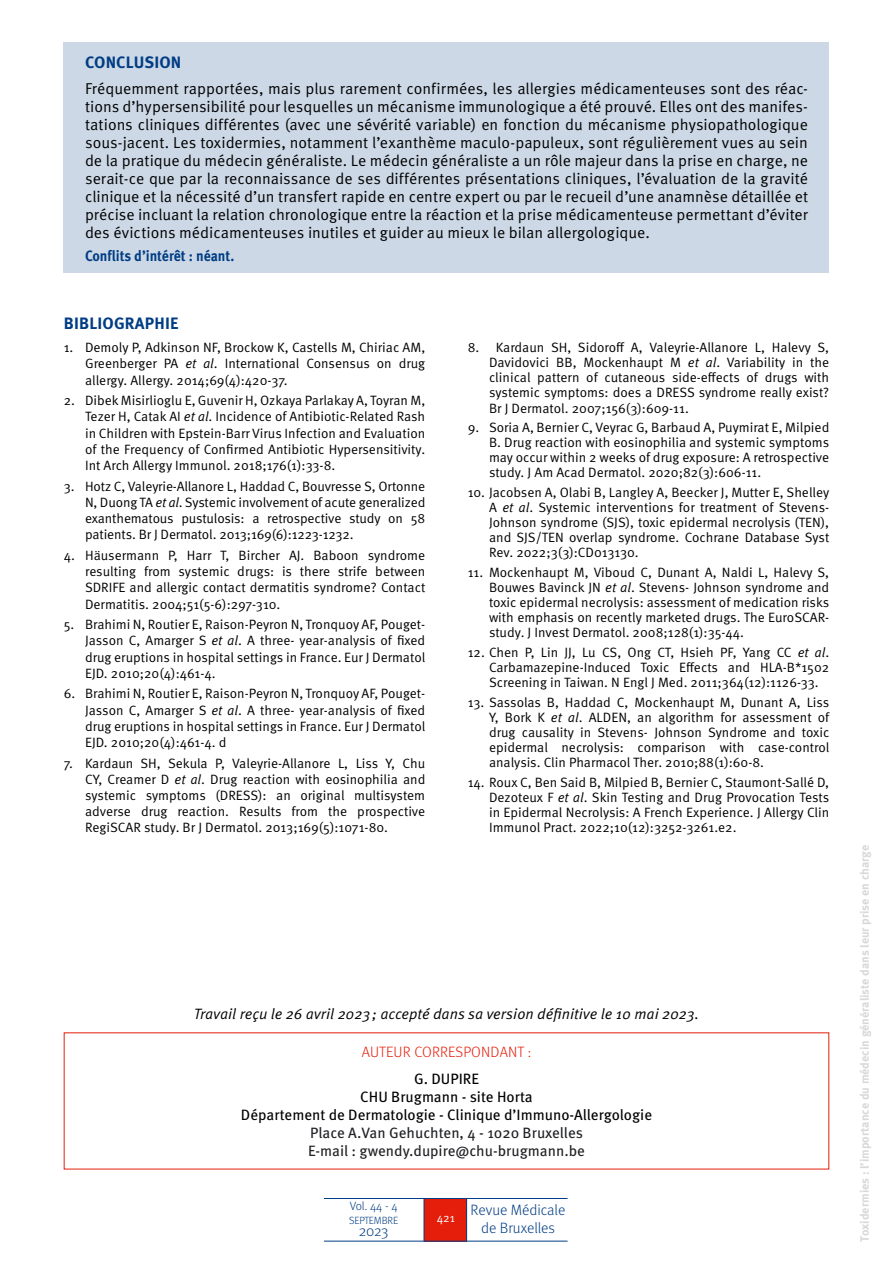
<style>
.page{position:relative;width:893px;height:1263px;background:#fff}
.page>*{position:absolute;margin:0;border:0;box-sizing:border-box;transform-origin:0 0}
.t1{font:700 16.5px "Meta Pro";letter-spacing:.01em;color:#003d84}
.t2{font:15.75px/18px "Meta Pro Norm";letter-spacing:-.005em;color:#000;text-align:justify}
.t3{font:15px/18px "Meta Pro";color:#000;text-align:center}
.t4{font:15px/18px "Meta Pro";color:#202124}
.t5{font:italic 15px "Meta Pro";color:#000}
.t6{font:300 15px/18px "Meta Pro";color:#003d84;text-align:center}
.t7{font:700 15px "Meta Pro";color:#003d84;scale:.92 1}
.t8{font:300 15px "Meta Pro";letter-spacing:.01em;color:#e41e0a}
.t9{font:300 15px "Meta Pro";color:#003d84}
.t10{font:13.5px/15.1px "Meta Pro Norm";color:#000;text-align:justify}
.t11{font:700 12px "Meta Pro";color:#d7d8d8}
.t12{font:300 12px "Meta Pro";color:#003d84}
.t13{font:12px "Meta Pro Norm";color:#fff}
.t14{font:300 10.5px "Meta Pro";letter-spacing:-.015em;color:#003d84}
.s1{font-family:"Meta Pro";font-style:italic}
.s2{font-style:inherit}
</style>
<div class="page">
<div style="left:424px;top:1198px;width:43px;height:43px;background:#e41e0a"></div>
<hr style="left:324px;top:1241px;width:244px;height:1px;background:#003d84">
<hr style="left:466px;top:1198px;width:1px;height:43px;background:#003d84">
<hr style="left:424px;top:1198px;width:1px;height:43px;background:#003d84">
<hr style="left:324px;top:1198px;width:244px;height:1px;background:#003d84">
<div style="left:64px;top:43px;width:765px;height:230px;background:#ccd8e6"></div>
<p class="t1" style="left:85px;top:49px;width:98px">CONCLUSION</p>
<p class="t2" style="left:85px;top:79px;width:724px">Fréquemment rapportées, mais plus rarement confirmées, les allergies médicamenteuses sont des réac&shy;tions d’hypersensibilité pour lesquelles un mécanisme immunologique a été prouvé. Elles ont des manifes&shy;tations cliniques différentes (avec une sévérité variable) en fonction du mécanisme physiopathologique sous-jacent. Les toxidermies, notamment l’exanthème maculo-papuleux, sont régulièrement vues au sein de la pratique du médecin généraliste. Le médecin généraliste a un rôle majeur dans la prise en charge, ne serait-ce que par la reconnaissance de ses différentes présentations cliniques, l’évaluation de la gravité clinique et la nécessité d’un transfert rapide en centre expert ou par le recueil d’une anamnèse détaillée et précise incluant la relation chronologique entre la réaction et la prise médicamenteuse permettant d’éviter des évictions médicamenteuses inutiles et guider au mieux le bilan allergologique.</p>
<p class="t7" style="left:85px;top:244px;width:164px">Conflits d’intérêt : néant.</p>
<p class="t1" style="left:64px;top:310px;width:116px">BIBLIOGRAPHIE</p>
<p class="t10" style="left:85px;top:338px;width:342px;line-height:16.2px;text-indent:-21px">1. Demoly P, Adkinson NF, Brockow K, Castells M, Chiriac AM, Greenberger PA <span class="s1">et al</span>. International Consensus on drug allergy. Allergy. 2014;69(4):420-37.</p>
<p class="t10" style="left:85px;top:391px;width:342px;line-height:16.2px;text-indent:-21px">2. Dibek Misirlioglu E, Guvenir H, Ozkaya Parlakay A, Toyran M, Tezer H, Catak AI <span class="s1">et al</span>. Incidence of Antibiotic-Related Rash in Children with Epstein-Barr Virus Infection and Evaluation of the Frequency of Confirmed Antibiotic Hypersensitivity.<br>Int Arch Allergy Immunol. 2018;176(1):33-8.</p>
<p class="t10" style="left:85px;top:477px;width:342px;line-height:16.2px;text-indent:-21px">3. Hotz C, Valeyrie-Allanore L, Haddad C, Bouvresse S, Ortonne N, Duong TA <span class="s1">et al</span>. Systemic involvement of acute generalized exanthematous pustulosis: a retrospective study on 58 patients. Br J Dermatol. 2013;169(6):1223-1232.</p>
<p class="t10" style="left:85px;top:546px;width:342px;line-height:16.2px;text-indent:-21px">4. Häusermann P, Harr T, Bircher AJ. Baboon syndrome resulting from systemic drugs: is there strife between SDRIFE and allergic contact dermatitis syndrome? Contact Dermatitis. 2004;51(5-6):297-310.</p>
<p class="t10" style="left:85px;top:615px;width:342px;line-height:16.2px;text-indent:-21px">5. Brahimi N, Routier E, Raison-Peyron N, Tronquoy AF, Pouget-Jasson C, Amarger S <span class="s1">et al</span>. A three- year-analysis of fixed drug eruptions in hospital settings in France. Eur J Dermatol EJD. 2010;20(4):461-4.</p>
<p class="t10" style="left:85px;top:685px;width:342px;line-height:16.2px;text-indent:-21px">6. Brahimi N, Routier E, Raison-Peyron N, Tronquoy AF, Pouget-Jasson C, Amarger S <span class="s1">et al</span>. A three- year-analysis of fixed drug eruptions in hospital settings in France. Eur J Dermatol EJD. 2010;20(4):461-4. d</p>
<p class="t10" style="left:85px;top:754px;width:342px;line-height:16.2px;text-indent:-21px">7. Kardaun SH, Sekula P, Valeyrie-Allanore L, Liss Y, Chu CY, Creamer D <span class="s1">et al</span>. Drug reaction with eosinophilia and systemic symptoms (DRESS): an original multisystem adverse drug reaction. Results from the prospective RegiSCAR study. Br J Dermatol. 2013;169(5):1071-80.</p>
<p class="t10" style="left:489px;top:339px;width:342px;text-indent:-21px">8. Kardaun SH, Sidoroff A, Valeyrie-Allanore L, Halevy S, Davidovici BB, Mockenhaupt M <span class="s1">et al</span>. Variability in the clinical pattern of cutaneous side-effects of drugs with systemic symptoms: does a DRESS syndrome really exist?<br>Br J Dermatol. 2007;156(3):609-11.</p>
<p class="t10" style="left:489px;top:419px;width:342px;text-indent:-21px">9. Soria A, Bernier C, Veyrac G, Barbaud A, Puymirat E, Milpied B. Drug reaction with eosinophilia and systemic symptoms may occur within 2 weeks of drug exposure: A retrospective study. J Am Acad Dermatol. 2020;82(3):606-11.</p>
<p class="t10" style="left:489px;top:484px;width:342px;text-indent:-21px">10. Jacobsen A, Olabi B, Langley A, Beecker J, Mutter E, Shelley A <span class="s1">et al</span>. Systemic interventions for treatment of Stevens-Johnson syndrome (SJS), toxic epidermal necrolysis (TEN), and SJS/TEN overlap syndrome. Cochrane Database Syst Rev. 2022;3(3):CD013130.</p>
<p class="t10" style="left:489px;top:564px;width:342px;text-indent:-21px">11. Mockenhaupt M, Viboud C, Dunant A, Naldi L, Halevy S, Bouwes Bavinck JN <span class="s1">et al</span>. Stevens- Johnson syndrome and toxic epidermal necrolysis: assessment of medication risks with emphasis on recently marketed drugs. The EuroSCAR&shy;study. J Invest Dermatol. 2008;128(1):35-44.</p>
<p class="t10" style="left:489px;top:644px;width:342px;text-indent:-21px">12. Chen P, Lin JJ, Lu CS, Ong CT, Hsieh PF, Yang CC <span class="s1">et al</span>.<br>Carbamazepine-Induced Toxic Effects and HLA-B*1502<br>Screening in Taiwan. N Engl J Med. 2011;364(12):1126-33.</p>
<p class="t10" style="left:489px;top:693px;width:342px;text-indent:-21px">13. Sassolas B, Haddad C, Mockenhaupt M, Dunant A, Liss Y, Bork K <span class="s1">et al</span>. ALDEN, an algorithm for assessment of drug causality in Stevens- Johnson Syndrome and toxic epidermal necrolysis: comparison with case-control analysis. Clin Pharmacol Ther. 2010;88(1):60-8.</p>
<p class="t10" style="left:489px;top:773px;width:342px;text-indent:-21px">14. Roux C, Ben Said B, Milpied B, Bernier C, Staumont-Sallé D, Dezoteux F <span class="s1">et al</span>. Skin Testing and Drug Provocation Tests in Epidermal Necrolysis: A French Experience. J Allergy Clin Immunol Pract. 2022;10(12):3252-3261.e2.</p>
<p class="t5" style="left:194px;top:1003px;width:507px">Travail reçu le 26 avril 2023; accepté dans sa version définitive le 10 mai 2023.</p>
<p class="t8" style="left:362px;top:1041px;width:171px">AUTEUR CORRESPONDANT :</p>
<p class="t3" style="left:241px;top:1069px;width:413px">G. DUPIRE<br>CHU Brugmann - site Horta<br>Département de Dermatologie - Clinique d’Immuno-Allergologie</p>
<p class="t4" style="left:308px;top:1123px;width:278px">Place A.Van Gehuchten, 4 - 1020 Bruxelles<br>E-mail : gwendy.dupire@chu-brugmann.be</p>
<p class="t12" style="left:350px;top:1197px;width:49px">Vol. 44 - 4</p>
<p class="t6" style="left:471px;top:1200px;width:96px"><span class="s2">R</span>evue Médicale de Bruxelles</p>
<p class="t13" style="left:437px;top:1208px;width:20px">421</p>
<p class="t14" style="left:349px;top:1212px;width:51px">SEPTEMBRE</p>
<p class="t9" style="left:359px;top:1220px;width:31px">2023</p>
<p class="t11" style="left:855px;top:1241px;width:398px;rotate:-90deg">Toxidermies : l’importance du médecin généraliste dans leur prise en charge</p>
</div>
